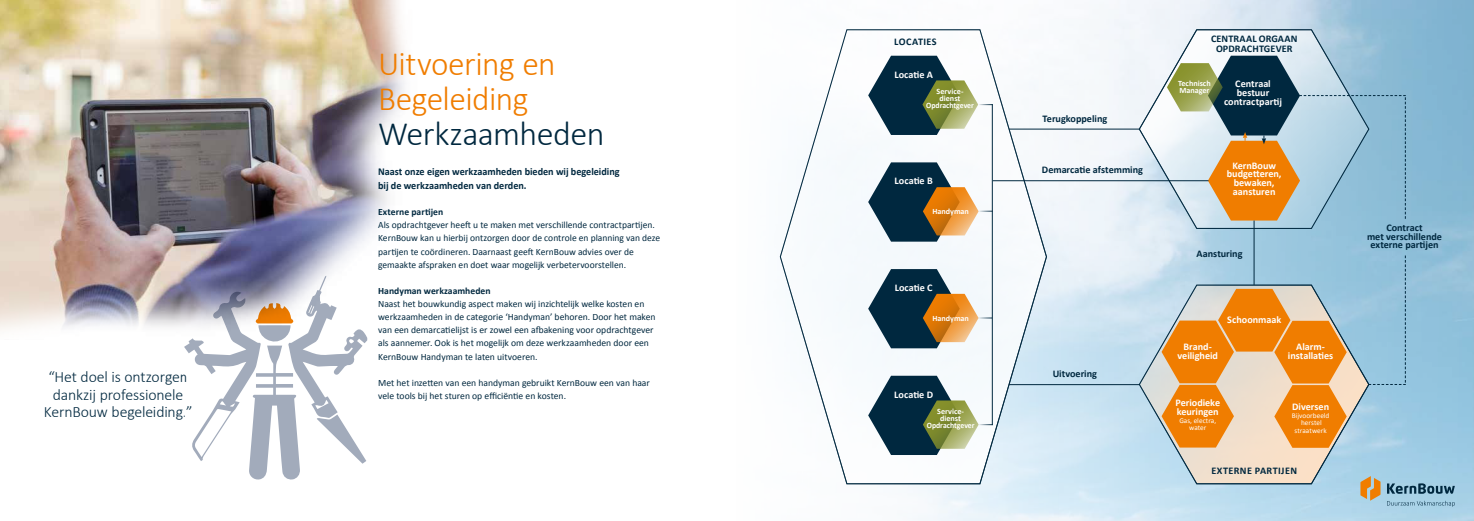
<style>
.page{position:relative;width:1474px;height:521px;background:#fff}
.page>*{position:absolute;margin:0;border:0;box-sizing:border-box;transform-origin:0 0}
.t1{font:300 34.12px/35px "Calibri";letter-spacing:-.015em;color:#f07d00}
.t2{font:300 34.12px "Calibri";letter-spacing:-.015em;color:#00283f}
.t3{font:300 15.75px/17.5px "Calibri";letter-spacing:-.01em;color:#00283f;text-align:center}
.t4{font:700 10.5px/14px "Calibri";color:#00283f}
.t5{font:700 10.15px/8.8px "Calibri";letter-spacing:-.005em;color:#fff;text-align:center}
.t6{font:700 10.15px/8.8px "Calibri";color:#00283f;text-align:center}
.t7{font:700 10.15px "Calibri";letter-spacing:.04em;color:#00283f}
.t8{font:9.62px/13.1px "Calibri";letter-spacing:-.005em;color:#00283f}
.t9{font:700 9.62px "Calibri";color:#00283f}
.t10{font:700 8.14px/7px "Calibri";letter-spacing:-.005em;color:#fff;text-align:center}
.t11{font:7.26px/7.3px "Calibri";letter-spacing:.005em;color:#fff;text-align:center}
</style>
<div class="page">
<img style="left:0;top:0;width:405px;height:339px">
<img style="left:846px;top:0;width:627px;height:521px">
<svg style="left:1386px;top:501px;width:68px;height:6px"></svg>
<svg style="left:1386px;top:483px;width:68px;height:11px"></svg>
<svg style="left:1360px;top:476px;width:20px;height:25px"></svg>
<svg style="left:184px;top:276px;width:183px;height:204px"></svg>
<hr style="left:1009px;top:129px;width:130px;height:1px;background:#00283f">
<hr style="left:1009px;top:384px;width:130px;height:1px;background:#00283f">
<hr style="left:992px;top:180px;width:216px;height:1px;background:#00283f">
<hr style="left:1253px;top:220px;width:1px;height:65px;background:#00283f">
<div style="left:1368px;top:255px;width:37px;height:130px;background:#94c3dd"></div>
<div style="left:1369px;top:56px;width:36px;height:164px;background:#8bbbd4"></div>
<svg style="left:779px;top:29px;width:268px;height:455px"></svg>
<svg style="left:1138px;top:29px;width:231px;height:200px"></svg>
<svg style="left:1138px;top:284px;width:231px;height:200px;background:#dbb586"></svg>
<h2 class="t3" style="left:44px;top:369px;width:150px">“Het doel is ontzorgen dankzij professionele<br>KernBouw begeleiding.”</h2>
<h1 class="t1" style="left:378px;top:49px;width:179px">Uitvoering en<br>Begeleiding</h1>
<h1 class="t2" style="left:378px;top:122px;width:228px">Werkzaamheden</h1>
<p class="t4" style="left:378px;top:164px;width:243px">Naast onze eigen werkzaamheden bieden wij begeleiding bij de werkzaamheden van derden.</p>
<p class="t9" style="left:378px;top:206px;width:66px">Externe partijen</p>
<p class="t8" style="left:378px;top:218px;width:283px">Als opdrachtgever heeft u te maken met verschillende contractpartijen.<br>KernBouw kan u hierbij ontzorgen door de controle en planning van deze partijen te coördineren. Daarnaast geeft KernBouw advies over de gemaakte afspraken en doet waar mogelijk verbetervoorstellen.</p>
<p class="t9" style="left:378px;top:284px;width:114px">Handyman werkzaamheden</p>
<p class="t8" style="left:378px;top:297px;width:279px">Naast het bouwkundig aspect maken wij inzichtelijk welke kosten en werkzaamheden in de categorie ‘Handyman’ behoren. Door het maken van een demarcatielijst is er zowel een afbakening voor opdrachtgever als aannemer. Ook is het mogelijk om deze werkzaamheden door een KernBouw Handyman te laten uitvoeren.</p>
<p class="t8" style="left:378px;top:376px;width:273px">Met het inzetten van een handyman gebruikt KernBouw een van haar vele tools bij het sturen op efficiëntie en kosten.</p>
<p class="t7" style="left:894px;top:35px;width:44px">LOCATIES</p>
<p class="t5" style="left:894px;top:70px;width:40px">Locatie A</p>
<p class="t10" style="left:926px;top:88px;width:49px">Service&shy;dienst<br>Opdrachtgever</p>
<p class="t5" style="left:894px;top:177px;width:40px">Locatie B</p>
<p class="t10" style="left:932px;top:208px;width:38px">Handyman</p>
<p class="t5" style="left:894px;top:283px;width:39px">Locatie C</p>
<p class="t10" style="left:932px;top:315px;width:38px">Handyman</p>
<p class="t5" style="left:894px;top:390px;width:40px">Locatie D</p>
<p class="t10" style="left:926px;top:408px;width:49px">Service&shy;dienst<br>Opdrachtgever</p>
<p class="t6" style="left:1042px;top:114px;width:66px">Terugkoppeling</p>
<p class="t6" style="left:1041px;top:165px;width:102px">Demarcatie afstemming</p>
<p class="t6" style="left:1052px;top:369px;width:46px">Uitvoering</p>
<p class="t6" style="left:1211px;top:34px;width:88px;line-height:9.5px">CENTRAAL ORGAAN<br>OPDRACHTGEVER</p>
<p class="t10" style="left:1177px;top:80px;width:34px;text-align:left">Technisch<br>Manager</p>
<p class="t5" style="left:1224px;top:80px;width:59px">Centraal bestuur contractpartij</p>
<p class="t5" style="left:1226px;top:162px;width:56px">KernBouw budgetteren, bewaken, aansturen</p>
<p class="t6" style="left:1196px;top:249px;width:47px">Aansturing</p>
<p class="t5" style="left:1227px;top:315px;width:55px">Schoonmaak</p>
<p class="t5" style="left:1177px;top:343px;width:42px">Brand&shy;veiligheid</p>
<p class="t5" style="left:1175px;top:399px;width:46px;text-align:left">Periodieke keuringen</p>
<p class="t11" style="left:1179px;top:417px;width:38px">Gas, electra, water</p>
<p class="t5" style="left:1287px;top:342px;width:47px">Alarm&shy;installaties</p>
<p class="t5" style="left:1292px;top:403px;width:39px">Diversen</p>
<p class="t11" style="left:1291px;top:412px;width:39px">Bijvoorbeeld herstel straatwerk</p>
<p class="t7" style="left:1211px;top:464px;width:87px">EXTERNE PARTIJEN</p>
<p class="t6" style="left:1366px;top:223px;width:76px">Contract<br>met verschillende externe partijen</p>
</div>
